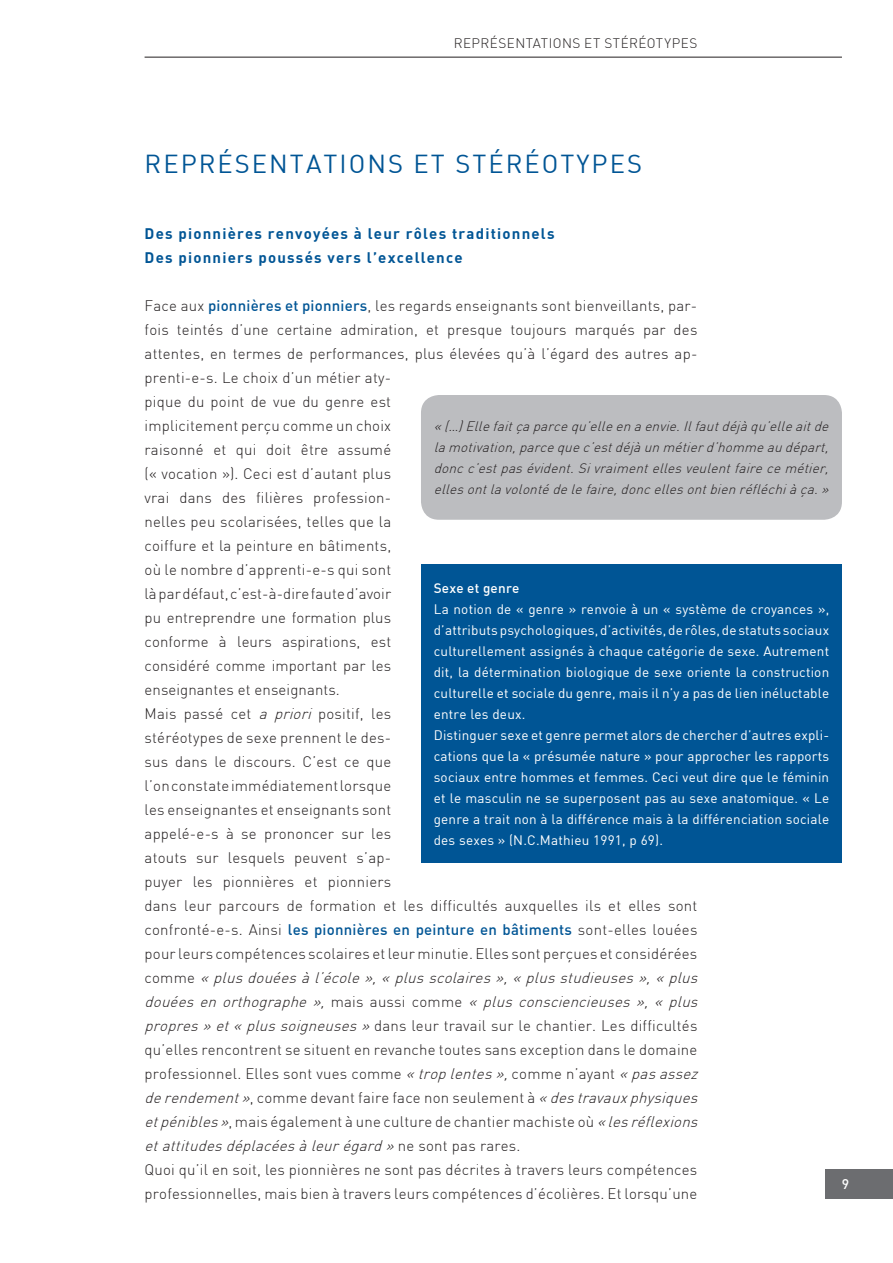
<style>
.page{position:relative;width:893px;height:1263px;background:#fff}
.page>*{position:absolute;margin:0;border:0;box-sizing:border-box;transform-origin:0 0}
.t1{font:25.5px "DIN";letter-spacing:.08em;color:#005595}
.t2{font:300 15px/24px "DIN";letter-spacing:.015em;color:#231f20}
.t3{font:700 15px/24px "DIN";letter-spacing:.08em;color:#005595}
.t4{font:500 13.8px "DIN";color:#fff}
.t5{font:13.5px/21px "DIN";letter-spacing:.015em;color:#fff}
.t6{font:italic 300 13.5px/21px "DIN";letter-spacing:.015em;color:#231f20;text-align:justify}
.t7{font:300 13.5px "DIN";letter-spacing:.03em;color:#231f20}
.t8{font:500 13.5px "DIN";letter-spacing:.015em;color:#fff}
.s1{font-weight:500;color:#005595}
.s2{font-style:italic}
</style>
<div class="page">
<div style="left:825px;top:1169px;width:68px;height:30px;background:#6c6d70"></div>
<hr style="left:145px;top:57px;width:697px;height:1px;background:#231f20">
<div style="left:421px;top:395px;width:421px;height:125px;background:#bcbdc0;border-radius:18px"></div>
<div style="left:421px;top:564px;width:421px;height:299px;background:#005595"></div>
<p class="t7" style="left:454px;top:35px;width:245px">Représentations et stéréotypes</p>
<h1 class="t1" style="left:145px;top:148px;width:499px">Représentations et stéréotypes</h1>
<p class="t3" style="left:145px;top:221px;width:411px">Des pionnières renvoyées à leur rôles traditionnels<br>Des pionniers poussés vers l’excellence</p>
<p class="t2" style="left:145px;top:294px;width:559px">Face aux <span class="s1">pionnières et pionniers</span>, les regards enseignants sont bienveillants, par&shy;fois teintés d’une certaine admiration, et presque toujours marqués par des attentes, en termes de performances, plus élevées qu’à l’égard des autres ap&shy;prenti-e-s. Le choix d’un métier aty-<br>pique du point de vue du genre est<br>implicitement perçu comme un choix<br>raisonné et qui doit être assumé<br>(« vocation »). Ceci est d’autant plus<br>vrai dans des filières profession-<br>nelles peu scolarisées, telles que la<br>coiffure et la peinture en bâtiments,<br>où le nombre d’apprenti-e-s qui sont<br>là par défaut, c’est-à-dire faute d’avoir<br>pu entreprendre une formation plus<br>conforme à leurs aspirations, est<br>considéré comme important par les<br>enseignantes et enseignants.<br>Mais passé cet <span class="s2">a priori</span> positif, les<br>stéréotypes de sexe prennent le des-<br>sus dans le discours. C’est ce que<br>l’on constate immédiatement lorsque<br>les enseignantes et enseignants sont<br>appelé-e-s à se prononcer sur les<br>atouts sur lesquels peuvent s’ap-<br>puyer les pionnières et pionniers<br>dans leur parcours de formation et les difficultés auxquelles ils et elles sont confronté-e-s. Ainsi <span class="s1">les pionnières en peinture en bâtiments</span> sont-elles louées pour leurs compétences scolaires et leur minutie. Elles sont perçues et considérées c o m m e <span class="s2">«plusdouéesàl’école»,«plusscolaires»,«plusstudieuses»,«plus douées en orthographe »,</span> m a i s a u s s i c o m m e <span class="s2">« plus consciencieuses », « plus propres»et«plussoigneuses»</span>dans leur travail sur le chantier. Les difficultés qu’elles rencontrent se situent en revanche toutes sans exception dans le domaine professionnel. E lles sont vues comme <span class="s2">«troplentes»,</span>comme n’ayant <span class="s2">«pasassez derendement»</span>, c o m m e d eva n t fa i re fa c e n o n s e u l e m e n t à <span class="s2">«destravauxphysiques etpénibles»</span>, mais également à une culture de chantier machiste où <span class="s2">«lesréflexions etattitudesdéplacéesàleurégard»</span>n e s o n t p a s r a r e s .<br>Quoi qu’il en soit, les pionnières ne sont pas décrites à travers leurs compétences professionnelles, mais bien à travers leurs compétences d’écolières. Et lorsqu’une</p>
<p class="t6" style="left:434px;top:416px;width:400px">«(…)Ellefaitçaparcequ’elleenaenvie.I lfautdéjàqu’elleaitde lamotivation,parcequec’estdéjàunmétierd’hommeaudépart, doncc’estpasévident.Sivraimentellesveulentfairecemétier, ellesontlavolontédelefaire,doncellesontbienréfléchiàça.»</p>
<p class="t8" style="left:434px;top:579px;width:87px">Sexe et genre</p>
<p class="t5" style="left:434px;top:598px;width:397px">La notion de « genre » renvoie à un « système de croyances », d’attributs psychologiques, d’activités, de rôles, de statuts sociaux culturellement assignés à chaque catégorie de sexe. Autrement dit, la détermination biologique de sexe oriente la construction culturelle et sociale du genre, mais il n’y a pas de lien inéluctable entre les deux.<br>Distinguer sexe et genre permet alors de chercher d’autres expli&shy;cations que la « présumée nature » pour approcher les rapports sociaux entre hommes et femmes. Ceci veut dire que le féminin et le masculin ne se superposent pas au sexe anatomique. « Le genre a trait non à la différence mais à la différenciation sociale des sexes » (N .C.Mathieu 1991, p 69).</p>
<p class="t4" style="left:842px;top:1175px;width:9px">9</p>
</div>
